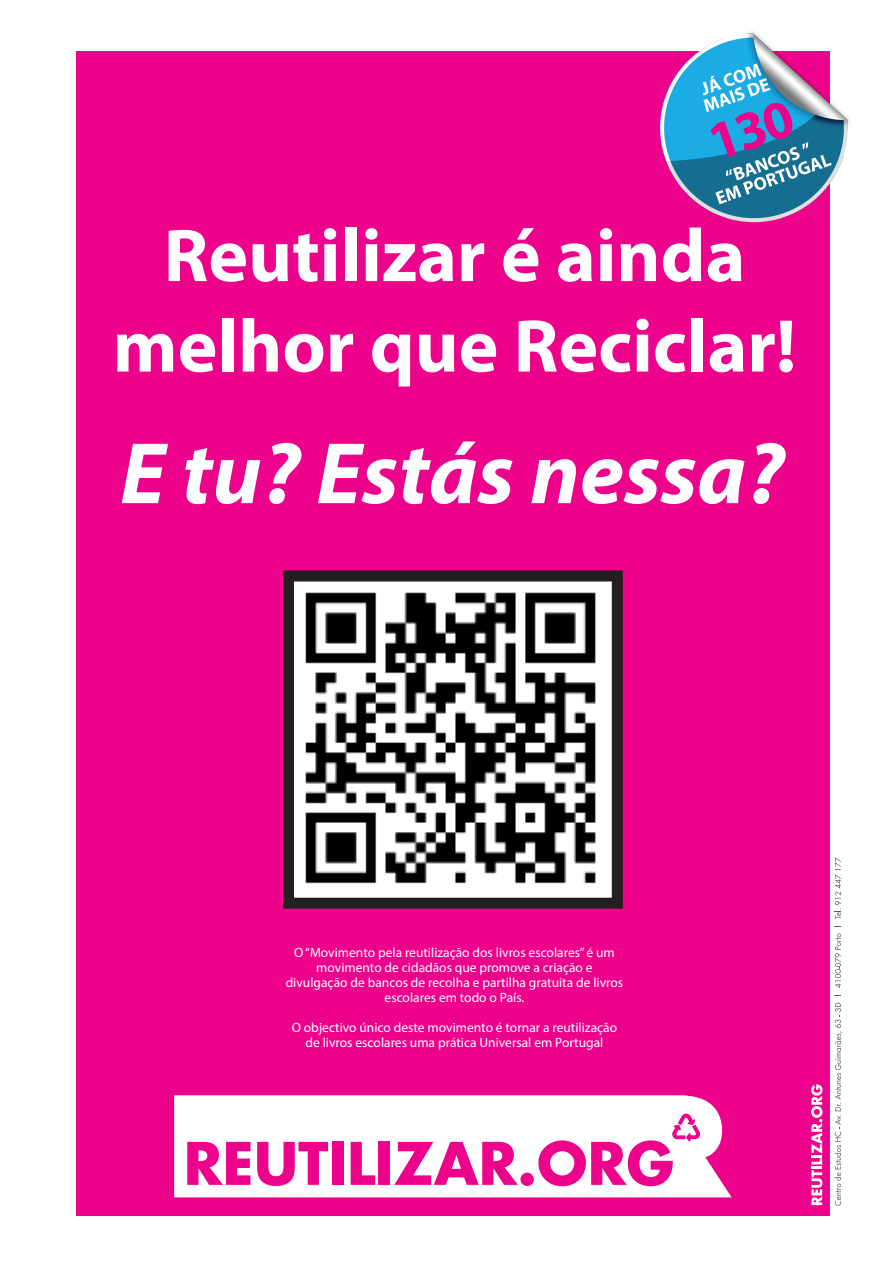
<style>
.page{position:relative;width:893px;height:1263px;background:#fff}
.page>*{position:absolute;margin:0;border:0;box-sizing:border-box;transform-origin:0 0}
.t1{font:italic 700 88.05px "Myriad Pro";color:#fff}
.t2{font:700 75.45px/90.4px "Myriad Pro";color:#fff;text-align:center}
.t3{font:13.5px/15px "Myriad Pro";color:#fff;text-align:center}
</style>
<div class="page">
<div style="left:76px;top:51px;width:754px;height:1164px;background:#ed028c"></div>
<svg style="left:283px;top:570px;width:340px;height:339px;background:#848384"></svg>
<svg style="left:174px;top:1095px;width:558px;height:102px;background:#fdf0f8"></svg>
<svg style="left:187px;top:1142px;width:64px;height:43px"></svg>
<svg style="left:257px;top:1142px;width:71px;height:44px"></svg>
<div style="left:332px;top:1142px;width:11px;height:43px;background:#ed028c"></div>
<svg style="left:351px;top:1142px;width:24px;height:43px"></svg>
<div style="left:379px;top:1142px;width:11px;height:43px;background:#ed028c"></div>
<svg style="left:394px;top:1142px;width:124px;height:43px"></svg>
<div style="left:520px;top:1172px;width:14px;height:14px;background:#ed028c;border-radius:50%"></div>
<svg style="left:538px;top:1140px;width:135px;height:46px"></svg>
<svg style="left:811px;top:1084px;width:11px;height:121px"></svg>
<svg style="left:834px;top:1002px;width:8px;height:204px"></svg>
<svg style="left:835px;top:933px;width:6px;height:55px"></svg>
<svg style="left:834px;top:857px;width:7px;height:62px"></svg>
<img style="left:660px;top:32px;width:190px;height:191px">
<svg style="left:703px;top:64px;width:129px;height:140px;background:#5095be"></svg>
<h2 class="t2" style="left:113px;top:208px;width:685px">Reutilizar é ainda melhor que Reciclar!</h2>
<h1 class="t1" style="left:120px;top:416px;width:666px">E tu? Estás nessa?</h1>
<p class="t3" style="left:286px;top:944px;width:339px">O “Movimento pela reutilização dos livros escolares” é um movimento de cidadãos que promove a criação e divulgação de bancos de recolha e partilha gratuita de livros escolares em todo o País.</p>
<p class="t3" style="left:292px;top:1019px;width:327px">O objectivo único deste movimento é tornar a reutilização de livros escolares uma prática Universal em Portugal</p>
</div>
